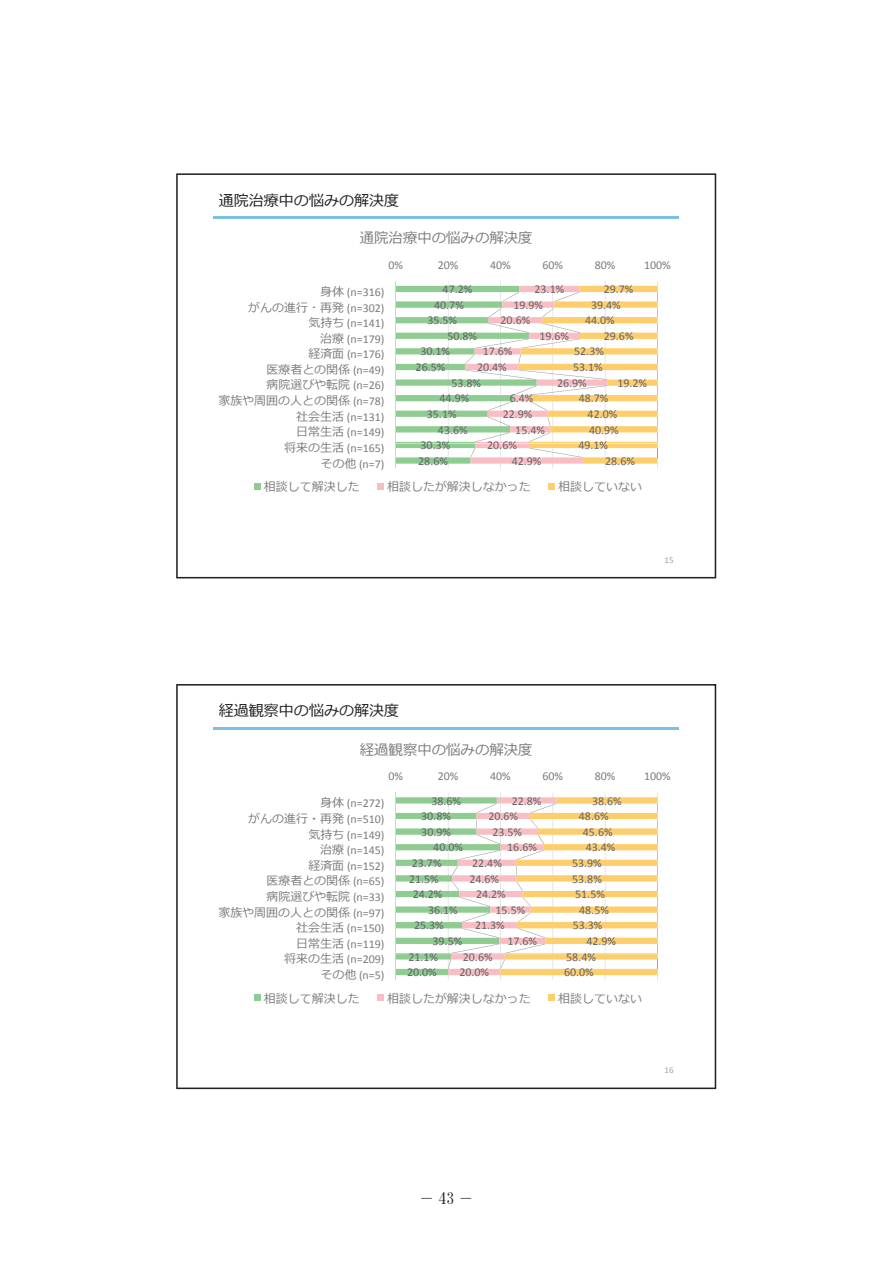
<style>
.page{position:relative;width:893px;height:1263px;background:#fff}
.page>*{position:absolute;margin:0;border:0;box-sizing:border-box;transform-origin:0 0}
.t1{font:15.75px "DFHS Mincho G W3 WIN RKSJ H";color:#231f20}
.t2{font:15px "Meiryo";color:#231f20}
.t3{font:14.4px "Meiryo";color:#7c7c80}
.t4{font:12px/15.6px "Calibri";letter-spacing:-.005em;color:#636366}
.t5{font:12px/15.6px "Calibri";color:#7c7c80;text-align:right}
.t6{font:12px/15.6px "Meiryo";color:#7c7c80;text-align:right}
.t7{font:9px "Calibri";color:#a1a2a6}
.s1{font-family:"Meiryo"}
.s2{font-family:"Calibri"}
</style>
<div class="page">
<svg style="left:176px;top:173px;width:540px;height:405px"></svg>
<svg style="left:176px;top:684px;width:540px;height:405px"></svg>
<p class="t2" style="left:219px;top:190px;width:182px">通院治療中の悩みの解決度</p>
<p class="t3" style="left:360px;top:228px;width:174px">通院治療中の悩みの解決度</p>
<p class="t5" style="left:388px;top:257px;width:16px">0%</p>
<p class="t5" style="left:438px;top:257px;width:22px">20%</p>
<p class="t5" style="left:490px;top:257px;width:22px">40%</p>
<p class="t5" style="left:542px;top:257px;width:22px">60%</p>
<p class="t5" style="left:595px;top:257px;width:22px">80%</p>
<p class="t5" style="left:644px;top:257px;width:28px">100%</p>
<p class="t5" style="left:320px;top:284px;width:66px"><span class="s1">身体</span> (n=316)</p>
<p class="t4" style="left:443px;top:281px;width:31px">47.2%</p>
<p class="t4" style="left:535px;top:281px;width:31px">23.1%</p>
<p class="t4" style="left:604px;top:281px;width:31px">29.7%</p>
<p class="t6" style="left:248px;top:300px;width:138px">がんの進⾏ 再発 <span class="s2">(n=302)</span></p>
<p class="t5" style="left:308px;top:315px;width:78px"><span class="s1">気持ち</span> (n=141)<span class="s1">治療</span> (n=179)<span class="s1">経済面</span> (n=176)</p>
<p class="t6" style="left:218px;top:362px;width:168px">医療者との関係 <span class="s2">(n=49)<br></span>病院選びや転院 <span class="s2">(n=26)<br></span>家族や周囲の人との関係 <span class="s2">(n=78)</span></p>
<p class="t5" style="left:296px;top:409px;width:90px;text-align:left"><span class="s1">社会生活</span> (n=131)<span class="s1">日常生活</span> (n=149)</p>
<p class="t6" style="left:308px;top:300px;width:13px">・</p>
<p class="t4" style="left:434px;top:297px;width:31px">40.7%</p>
<p class="t4" style="left:427px;top:313px;width:31px">35.5%</p>
<p class="t4" style="left:447px;top:328px;width:31px">50.8%</p>
<p class="t4" style="left:420px;top:344px;width:31px">30.1%</p>
<p class="t4" style="left:416px;top:359px;width:31px">26.5%</p>
<p class="t4" style="left:451px;top:375px;width:31px">53.8%</p>
<p class="t4" style="left:440px;top:390px;width:31px">44.9%</p>
<p class="t4" style="left:427px;top:406px;width:31px">35.1%</p>
<p class="t4" style="left:438px;top:422px;width:31px">43.6%</p>
<p class="t4" style="left:501px;top:297px;width:44px;text-indent:13px">19.9%<br>20.6%</p>
<p class="t4" style="left:539px;top:328px;width:31px">19.6%</p>
<p class="t4" style="left:477px;top:344px;width:37px;text-align:center">17.6%<br>20.4%</p>
<p class="t4" style="left:557px;top:375px;width:31px">26.9%</p>
<p class="t4" style="left:510px;top:390px;width:25px">6.4%</p>
<p class="t4" style="left:503px;top:406px;width:31px">22.9%</p>
<p class="t4" style="left:515px;top:422px;width:31px">15.4%</p>
<p class="t4" style="left:591px;top:297px;width:31px">39.4%</p>
<p class="t4" style="left:585px;top:313px;width:31px">44.0%</p>
<p class="t4" style="left:604px;top:328px;width:31px">29.6%</p>
<p class="t4" style="left:574px;top:344px;width:31px">52.3%</p>
<p class="t4" style="left:573px;top:359px;width:31px">53.1%</p>
<p class="t4" style="left:617px;top:375px;width:31px">19.2%</p>
<p class="t4" style="left:579px;top:390px;width:31px">48.7%</p>
<p class="t4" style="left:588px;top:406px;width:31px">42.0%</p>
<p class="t4" style="left:589px;top:422px;width:31px">40.9%</p>
<p class="t4" style="left:418px;top:437px;width:34px">30.3%<br>28.6%</p>
<p class="t4" style="left:512px;top:437px;width:31px;text-indent:-25px">20.6%<br>42.9%</p>
<p class="t4" style="left:605px;top:437px;width:31px;text-indent:-27px">49.1%<br>28.6%</p>
<p class="t5" style="left:284px;top:440px;width:102px"><span class="s1">将来の生活</span> (n=165)<span class="s1">その他</span> (n=7)</p>
<p class="t6" style="left:264px;top:480px;width:97px">相談して解決した</p>
<p class="t6" style="left:387px;top:480px;width:145px">相談したが解決しなかった</p>
<p class="t6" style="left:558px;top:480px;width:85px">相談していない</p>
<p class="t7" style="left:664px;top:554px;width:11px">15</p>
<p class="t2" style="left:219px;top:700px;width:182px">経過観察中の悩みの解決度</p>
<p class="t3" style="left:360px;top:739px;width:174px">経過観察中の悩みの解決度</p>
<p class="t5" style="left:388px;top:769px;width:16px">0%</p>
<p class="t5" style="left:438px;top:769px;width:22px">20%</p>
<p class="t5" style="left:490px;top:769px;width:22px">40%</p>
<p class="t5" style="left:542px;top:769px;width:22px">60%</p>
<p class="t5" style="left:595px;top:769px;width:22px">80%</p>
<p class="t5" style="left:644px;top:769px;width:28px">100%</p>
<p class="t5" style="left:320px;top:795px;width:66px"><span class="s1">身体</span> (n=272)</p>
<p class="t6" style="left:248px;top:811px;width:138px">がんの進⾏・再発 <span class="s2">(n=510)</span></p>
<p class="t5" style="left:308px;top:827px;width:78px"><span class="s1">気持ち</span> (n=149)<span class="s1">治療</span> (n=145)<span class="s1">経済面</span> (n=152)</p>
<p class="t6" style="left:218px;top:874px;width:168px">医療者との関係 <span class="s2">(n=65)<br></span>病院選びや転院 <span class="s2">(n=33)<br></span>家族や周囲の人との関係 <span class="s2">(n=97)</span></p>
<p class="t5" style="left:296px;top:920px;width:90px;text-align:left"><span class="s1">社会生活</span> (n=150)<span class="s1">日常生活</span> (n=119)</p>
<p class="t4" style="left:431px;top:793px;width:31px">38.6%</p>
<p class="t4" style="left:512px;top:793px;width:31px">22.8%</p>
<p class="t4" style="left:592px;top:793px;width:31px">38.6%</p>
<p class="t4" style="left:421px;top:808px;width:31px">30.8%</p>
<p class="t4" style="left:421px;top:824px;width:31px">30.9%</p>
<p class="t4" style="left:433px;top:839px;width:31px">40.0%</p>
<p class="t4" style="left:412px;top:855px;width:31px">23.7%</p>
<p class="t4" style="left:409px;top:871px;width:31px">21.5%</p>
<p class="t4" style="left:413px;top:886px;width:31px">24.2%</p>
<p class="t4" style="left:428px;top:902px;width:31px">36.1%</p>
<p class="t4" style="left:414px;top:918px;width:31px">25.3%</p>
<p class="t4" style="left:433px;top:933px;width:31px">39.5%</p>
<p class="t4" style="left:488px;top:808px;width:31px">20.6%</p>
<p class="t4" style="left:492px;top:824px;width:31px">23.5%</p>
<p class="t4" style="left:507px;top:839px;width:31px">16.6%</p>
<p class="t4" style="left:472px;top:855px;width:31px">22.4%</p>
<p class="t4" style="left:469px;top:871px;width:31px">24.6%</p>
<p class="t4" style="left:476px;top:886px;width:31px">24.2%</p>
<p class="t4" style="left:496px;top:902px;width:31px">15.5%</p>
<p class="t4" style="left:475px;top:918px;width:31px">21.3%</p>
<p class="t4" style="left:507px;top:933px;width:31px">17.6%</p>
<p class="t4" style="left:579px;top:808px;width:31px">48.6%</p>
<p class="t4" style="left:583px;top:824px;width:31px">45.6%</p>
<p class="t4" style="left:586px;top:839px;width:31px">43.4%</p>
<p class="t4" style="left:572px;top:855px;width:31px">53.9%</p>
<p class="t4" style="left:572px;top:871px;width:31px">53.8%</p>
<p class="t4" style="left:575px;top:886px;width:31px">51.5%</p>
<p class="t4" style="left:579px;top:902px;width:31px">48.5%</p>
<p class="t4" style="left:573px;top:918px;width:31px">53.3%</p>
<p class="t4" style="left:586px;top:933px;width:31px">42.9%</p>
<p class="t4" style="left:407px;top:949px;width:33px">21.1%<br>20.0%</p>
<p class="t4" style="left:459px;top:949px;width:35px">20.6%<br>20.0%</p>
<p class="t4" style="left:564px;top:949px;width:33px">58.4%<br>60.0%</p>
<p class="t5" style="left:284px;top:952px;width:102px"><span class="s1">将来の生活</span> (n=209)<span class="s1">その他</span> (n=5)</p>
<p class="t6" style="left:264px;top:991px;width:97px">相談して解決した</p>
<p class="t6" style="left:387px;top:991px;width:145px">相談したが解決しなかった</p>
<p class="t6" style="left:558px;top:991px;width:85px">相談していない</p>
<p class="t7" style="left:664px;top:1065px;width:11px">16</p>
<h1 class="t1" style="left:419px;top:1191px;width:57px">－43－</h1>
</div>
